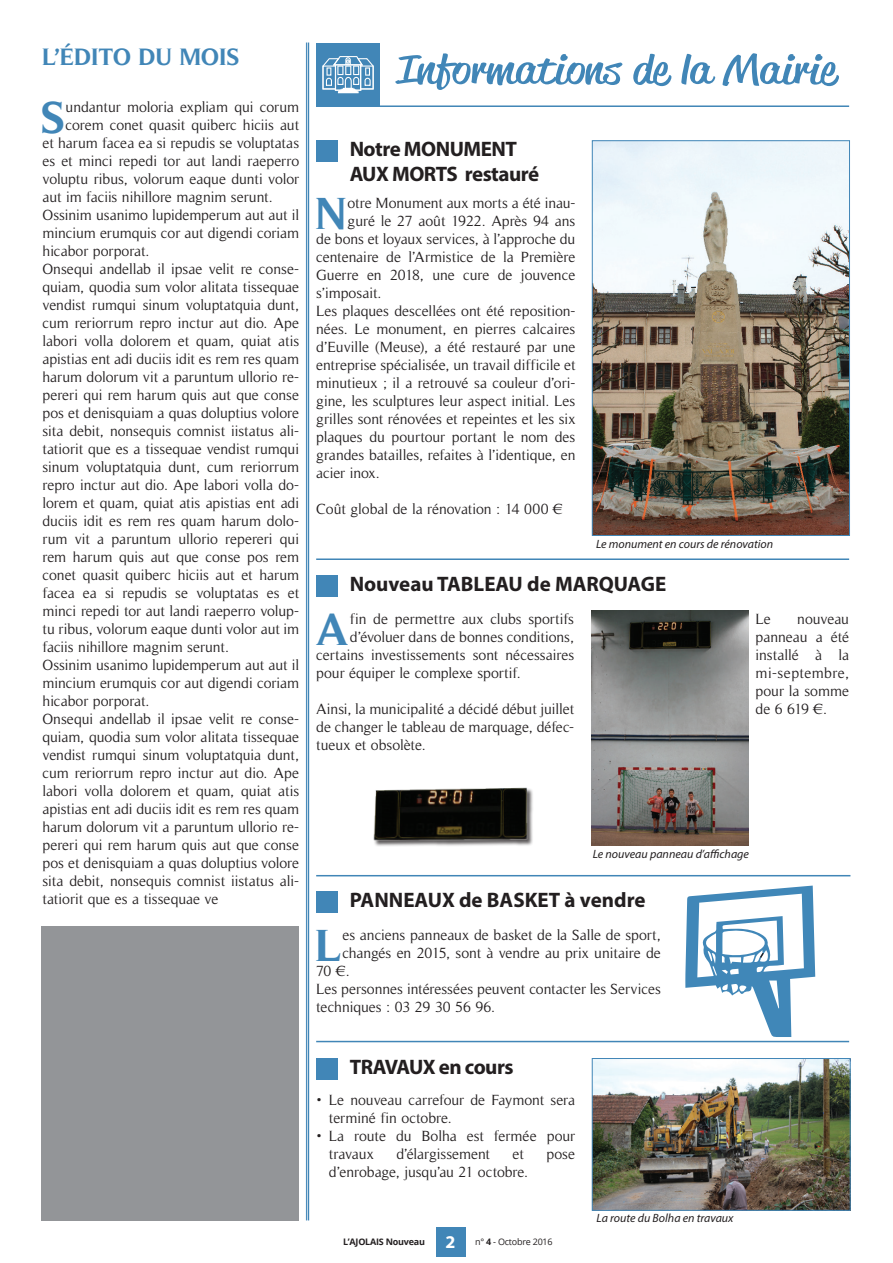
<style>
.page{position:relative;width:893px;height:1263px;background:#fff}
.page>*{position:absolute;margin:0;border:0;box-sizing:border-box;transform-origin:0 0}
.t1{font:700 45.45px "Timeless";color:#4186b7}
.t2{font:39px "Reklame Script";color:#4186b7;scale:1.5 1}
.t3{font:700 24px "Timeless";color:#4186b7}
.t4{font:700 21px "Myriad Pro";color:#231f20}
.t5{font:700 21px/25.2px "Myriad Pro";letter-spacing:-.025em;color:#231f20}
.t6{font:15px/18px "Timeless";letter-spacing:-.005em;color:#231f20}
.t7{font:italic 12px "Myriad Pro";color:#231f20}
.t8{font:700 9px "Open Sans";letter-spacing:-.025em;color:#231f20}
.s1{font-family:"Myriad Pro";font-size:18px;color:#fff}
.s2{font-weight:400}
</style>
<div class="page">
<div style="left:436px;top:1227px;width:29px;height:29px;background:#4186b7"></div>
<hr style="left:308px;top:43px;width:1px;height:1177px;background:#4186b7">
<hr style="left:306px;top:43px;width:1px;height:1177px;background:#4186b7">
<div style="left:41px;top:926px;width:258px;height:294px;background:#939598"></div>
<div style="left:316px;top:43px;width:64px;height:64px;background:#4186b7"></div>
<svg style="left:322px;top:56px;width:52px;height:37px"></svg>
<hr style="left:376px;top:105px;width:473px;height:2px;background:#4186b7">
<hr style="left:316px;top:558px;width:533px;height:2px;background:#4186b7">
<hr style="left:316px;top:1041px;width:533px;height:1px;background:#4186b7">
<div style="left:316px;top:891px;width:21px;height:21px;background:#4186b7"></div>
<div style="left:316px;top:140px;width:21px;height:22px;background:#4186b7"></div>
<div style="left:316px;top:1058px;width:21px;height:22px;background:#4186b7"></div>
<div style="left:316px;top:575px;width:21px;height:21px;background:#4186b7"></div>
<hr style="left:316px;top:875px;width:534px;height:1px;background:#4186b7">
<img style="left:594px;top:1060px;width:255px;height:149px">
<div style="left:592px;top:1058px;width:259px;height:153px;border:1px solid #4186b7"></div>
<img style="left:373px;top:787px;width:160px;height:59px">
<img style="left:592px;top:611px;width:156px;height:235px">
<img style="left:594px;top:142px;width:254px;height:392px">
<div style="left:592px;top:140px;width:258px;height:396px;border:1px solid #4186b7"></div>
<svg style="left:685px;top:885px;width:130px;height:152px"></svg>
<h3 class="t3" style="left:43px;top:43px;width:199px">L’ÉDITO DU MOIS</h3>
<h1 class="t1" style="left:42px;top:91px;width:25px">S</h1>
<p class="t6" style="left:66px;top:98px;width:235px">undantur moloria expliam qui corum</p>
<p class="t6" style="left:66px;top:116px;width:235px">corem conet quasit quiberc hiciis aut</p>
<p class="t6" style="left:43px;top:134px;width:258px">et harum facea ea si repudis se voluptatas</p>
<p class="t6" style="left:43px;top:152px;width:258px">es et minci repedi tor aut landi raeperro</p>
<p class="t6" style="left:43px;top:170px;width:258px">voluptu ribus, volorum eaque dunti volor</p>
<p class="t6" style="left:43px;top:188px;width:232px">aut im faciis nihillore magnim serunt.</p>
<p class="t6" style="left:43px;top:206px;width:258px">Ossinim usanimo lupidemperum aut aut il</p>
<p class="t6" style="left:43px;top:224px;width:258px">mincium erumquis cor aut digendi coriam</p>
<p class="t6" style="left:43px;top:242px;width:108px">hicabor porporat.</p>
<p class="t6" style="left:43px;top:260px;width:258px">Onsequi andellab il ipsae velit re conse-</p>
<p class="t6" style="left:43px;top:278px;width:258px">quiam, quodia sum volor alitata tissequae</p>
<p class="t6" style="left:43px;top:296px;width:258px">vendist rumqui sinum voluptatquia dunt,</p>
<p class="t6" style="left:43px;top:314px;width:258px">cum reriorrum repro inctur aut dio. Ape</p>
<p class="t6" style="left:43px;top:332px;width:258px">labori volla dolorem et quam, quiat atis</p>
<p class="t6" style="left:43px;top:350px;width:258px">apistias ent adi duciis idit es rem res quam</p>
<p class="t6" style="left:43px;top:368px;width:258px">harum dolorum vit a paruntum ullorio re-</p>
<p class="t6" style="left:43px;top:386px;width:258px">pereri qui rem harum quis aut que conse</p>
<p class="t6" style="left:43px;top:404px;width:258px">pos et denisquiam a quas doluptius volore</p>
<p class="t6" style="left:43px;top:422px;width:258px">sita debit, nonsequis comnist iistatus ali-</p>
<p class="t6" style="left:43px;top:440px;width:258px">tatiorit que es a tissequae vendist rumqui</p>
<p class="t6" style="left:43px;top:458px;width:258px">sinum voluptatquia dunt, cum reriorrum</p>
<p class="t6" style="left:43px;top:476px;width:258px">repro inctur aut dio. Ape labori volla do-</p>
<p class="t6" style="left:43px;top:494px;width:258px">lorem et quam, quiat atis apistias ent adi</p>
<p class="t6" style="left:43px;top:512px;width:258px">duciis idit es rem res quam harum dolo-</p>
<p class="t6" style="left:43px;top:530px;width:258px">rum vit a paruntum ullorio repereri qui</p>
<p class="t6" style="left:43px;top:548px;width:258px">rem harum quis aut que conse pos rem</p>
<p class="t6" style="left:43px;top:566px;width:258px">conet quasit quiberc hiciis aut et harum</p>
<p class="t6" style="left:43px;top:584px;width:258px">facea ea si repudis se voluptatas es et</p>
<p class="t6" style="left:43px;top:602px;width:258px">minci repedi tor aut landi raeperro volup-</p>
<p class="t6" style="left:43px;top:620px;width:258px">tu ribus, volorum eaque dunti volor aut im</p>
<p class="t6" style="left:43px;top:638px;width:188px">faciis nihillore magnim serunt.</p>
<p class="t6" style="left:43px;top:656px;width:258px">Ossinim usanimo lupidemperum aut aut il</p>
<p class="t6" style="left:43px;top:674px;width:258px">mincium erumquis cor aut digendi coriam</p>
<p class="t6" style="left:43px;top:692px;width:108px">hicabor porporat.</p>
<p class="t6" style="left:43px;top:710px;width:258px">Onsequi andellab il ipsae velit re conse-</p>
<p class="t6" style="left:43px;top:728px;width:258px">quiam, quodia sum volor alitata tissequae</p>
<p class="t6" style="left:43px;top:746px;width:258px">vendist rumqui sinum voluptatquia dunt,</p>
<p class="t6" style="left:43px;top:764px;width:258px">cum reriorrum repro inctur aut dio. Ape</p>
<p class="t6" style="left:43px;top:782px;width:258px">labori volla dolorem et quam, quiat atis</p>
<p class="t6" style="left:43px;top:800px;width:258px">apistias ent adi duciis idit es rem res quam</p>
<p class="t6" style="left:43px;top:818px;width:258px">harum dolorum vit a paruntum ullorio re-</p>
<p class="t6" style="left:43px;top:836px;width:258px">pereri qui rem harum quis aut que conse</p>
<p class="t6" style="left:43px;top:854px;width:258px">pos et denisquiam a quas doluptius volore</p>
<p class="t6" style="left:43px;top:872px;width:258px">sita debit, nonsequis comnist iistatus ali-</p>
<p class="t6" style="left:43px;top:890px;width:177px">tatiorit que es a tissequae ve</p>
<h2 class="t2" style="left:397px;top:43px;width:294px">Informations de la Mairie</h2>
<h3 class="t5" style="left:350px;top:136px;width:191px">Notre MONUMENT<br>AUX MORTS restauré</h3>
<h1 class="t1" style="left:316px;top:187px;width:33px">N</h1>
<p class="t6" style="left:348px;top:194px;width:229px">otre Monument aux morts a été inau-</p>
<p class="t6" style="left:348px;top:212px;width:229px">guré le 27 août 1922. Après 94 ans</p>
<p class="t6" style="left:316px;top:230px;width:261px">de bons et loyaux services, à l’approche du</p>
<p class="t6" style="left:316px;top:248px;width:261px">centenaire de l’Armistice de la Première</p>
<p class="t6" style="left:316px;top:266px;width:261px">Guerre en 2018, une cure de jouvence</p>
<p class="t6" style="left:316px;top:284px;width:67px">s’imposait.</p>
<p class="t6" style="left:316px;top:302px;width:261px">Les plaques descellées ont été reposition-</p>
<p class="t6" style="left:316px;top:320px;width:261px">nées. Le monument, en pierres calcaires</p>
<p class="t6" style="left:316px;top:338px;width:261px">d’Euville (Meuse), a été restauré par une</p>
<p class="t6" style="left:316px;top:356px;width:261px">entreprise spécialisée, un travail difficile et</p>
<p class="t6" style="left:316px;top:374px;width:261px">minutieux ; il a retrouvé sa couleur d’ori-</p>
<p class="t6" style="left:316px;top:392px;width:261px">gine, les sculptures leur aspect initial. Les</p>
<p class="t6" style="left:316px;top:410px;width:261px">grilles sont rénovées et repeintes et les six</p>
<p class="t6" style="left:316px;top:428px;width:261px">plaques du pourtour portant le nom des</p>
<p class="t6" style="left:316px;top:446px;width:261px">grandes batailles, refaites à l’identique, en</p>
<p class="t6" style="left:316px;top:464px;width:65px">acier inox.</p>
<p class="t6" style="left:316px;top:500px;width:248px">Coût global de la rénovation : 14 000 €</p>
<p class="t7" style="left:596px;top:536px;width:179px">Le monument en cours de rénovation</p>
<h3 class="t4" style="left:350px;top:570px;width:318px">Nouveau TABLEAU de MARQUAGE</h3>
<h1 class="t1" style="left:316px;top:603px;width:36px">A</h1>
<p class="t6" style="left:350px;top:610px;width:226px">fin de permettre aux clubs sportifs</p>
<p class="t6" style="left:350px;top:628px;width:226px">d’évoluer dans de bonnes conditions,</p>
<p class="t6" style="left:316px;top:646px;width:259px">certains investissements sont nécessaires</p>
<p class="t6" style="left:316px;top:664px;width:206px">pour équiper le complexe sportif.</p>
<p class="t6" style="left:316px;top:700px;width:259px;text-align:justify">Ainsi, la municipalité a décidé début juillet de changer le tableau de marquage, défec&shy;tueux et obsolète.</p>
<p class="t6" style="left:755px;top:610px;width:17px">Le</p>
<p class="t6" style="left:755px;top:610px;width:95px;text-align:justify;text-indent:42px">nouveau panneau a été installé à la mi-septembre, pour la somme de 6 619 €.</p>
<p class="t7" style="left:593px;top:846px;width:158px">Le nouveau panneau d’affichage</p>
<h3 class="t4" style="left:350px;top:886px;width:297px">PANNEAUX de BASKET à vendre</h3>
<h1 class="t1" style="left:316px;top:918px;width:28px">L</h1>
<p class="t6" style="left:342px;top:926px;width:320px">es anciens panneaux de basket de la Salle de sport,</p>
<p class="t6" style="left:342px;top:944px;width:320px">changés en 2015, sont à vendre au prix unitaire de</p>
<p class="t6" style="left:316px;top:962px;width:35px">70 €.</p>
<p class="t6" style="left:316px;top:980px;width:346px">Les personnes intéressées peuvent contacter les Services</p>
<p class="t6" style="left:316px;top:998px;width:180px">techniques : 03 29 30 56 96.</p>
<h3 class="t5" style="left:350px;top:1054px;width:165px">TRAVAUX en cours</h3>
<p class="t6" style="left:329px;top:1091px;width:248px;text-indent:-13px">• Le nouveau carrefour de Faymont sera terminé fin octobre.</p>
<p class="t6" style="left:329px;top:1127px;width:248px;text-indent:-13px">• La route du Bolha est fermée pour travaux</p>
<p class="t6" style="left:396px;top:1145px;width:95px">d’élargissement</p>
<p class="t6" style="left:513px;top:1145px;width:13px">et</p>
<p class="t6" style="left:546px;top:1145px;width:30px">pose</p>
<p class="t6" style="left:329px;top:1163px;width:201px">d’enrobage, jusqu’au 21 octobre.</p>
<p class="t8" style="left:343px;top:1235px;width:211px">L’AJOLAIS Nouveau <span class="s1">2</span> <span class="s2">n°</span> 4 <span class="s2">- Octobre 2016</span></p>
<p class="t7" style="left:596px;top:1211px;width:139px">La route du Bolha en travaux</p>
</div>
